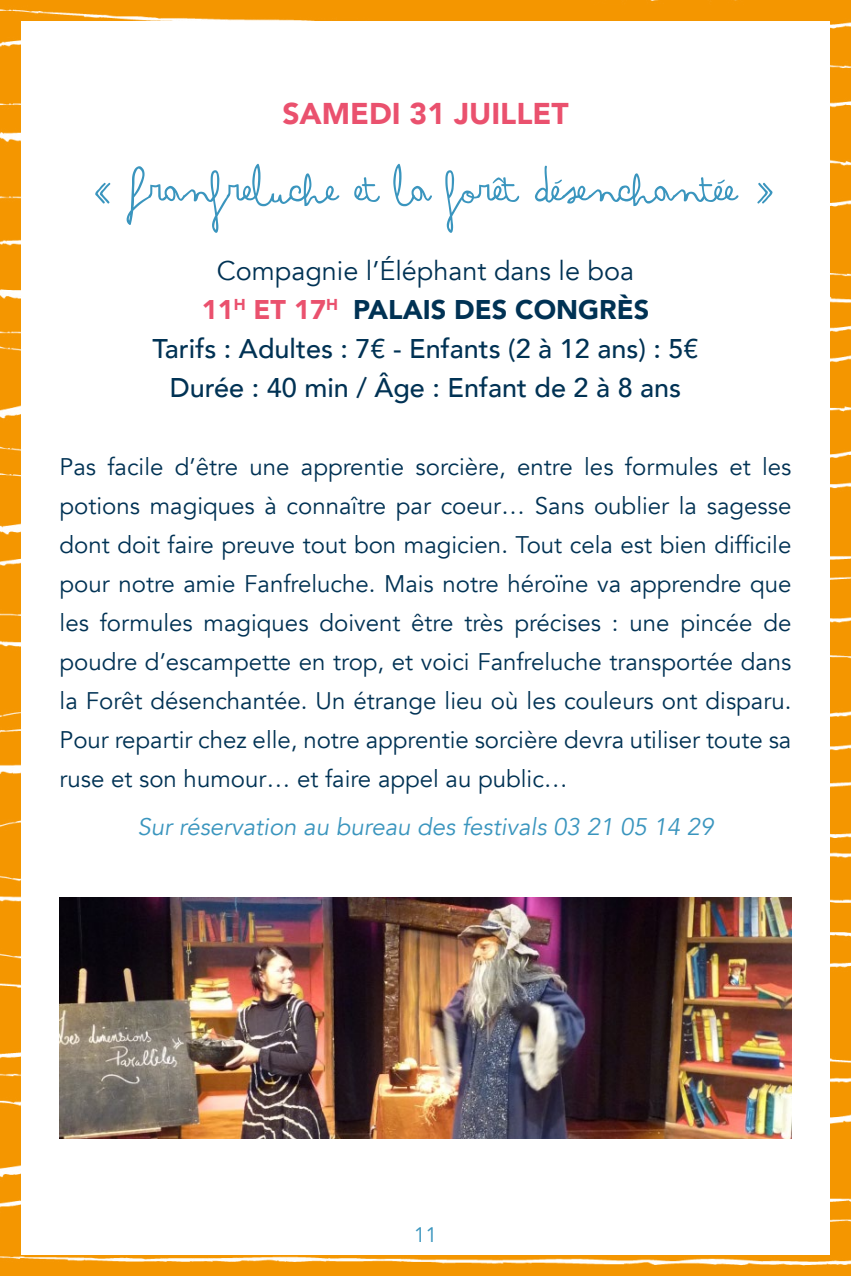
<style>
.page{position:relative;width:851px;height:1276px;background:#fff}
.page>*{position:absolute;margin:0;border:0;box-sizing:border-box;transform-origin:0 0}
.t1{font:66px "Arsenale White";color:#3a95be}
.t2{font:900 30px "Avenir";color:#ea516e}
.t3{font:500 27px/39px "Avenir";color:#003254;text-align:center}
.t4{font:24px/39px "Avenir";color:#003254;text-align:justify}
.t5{font:italic 24px "Avenir";color:#3a95be}
.t6{font:21px "Avenir";color:#3a95be}
.s1{font-weight:400}
.s2{font-weight:900;color:#ea516e}
.s3{font-weight:900}
</style>
<div class="page">
<img style="left:0;top:0;width:850px;height:1276px">
<div style="left:21px;top:21px;width:808px;height:1233px;background:#fff"></div>
<img style="left:60px;top:897px;width:731px;height:241px">
<p class="t2" style="left:282px;top:88px;width:288px">SAMEDI 31 JUILLET</p>
<h1 class="t1" style="left:93px;top:141px;width:684px">« Franfreluche et la forêt désenchantée »</h1>
<p class="t3" style="left:152px;top:250px;width:547px"><span class="s1">Compagnie l’Éléphant dans le boa<br></span><span class="s2">11</span><sup>H</sup> <span class="s2">ET 17</span><sup>H</sup> <span class="s3">PALAIS DES CONGRÈS<br></span>Tarifs : Adultes : 7€ - Enfants (2 à 12 ans) : 5€ Durée : 40 min / Âge : Enfant de 2 à 8 ans</p>
<p class="t4" style="left:60px;top:448px;width:733px">Pas facile d’être une apprentie sorcière, entre les formules et les potions magiques à connaître par coeur… Sans oublier la sagesse dont doit faire preuve tout bon magicien. Tout cela est bien difficile pour notre amie Fanfreluche. Mais notre héroïne va apprendre que les formules magiques doivent être très précises : une pincée de poudre d’escampette en trop, et voici Fanfreluche transportée dans la Forêt désenchantée. Un étrange lieu où les couleurs ont disparu.<br>Pour repartir chez elle, notre apprentie sorcière devra utiliser toute sa ruse et son humour… et faire appel au public…</p>
<p class="t5" style="left:137px;top:812px;width:577px">Sur réservation au bureau des festivals 03 21 05 14 29</p>
<p class="t6" style="left:414px;top:1222px;width:25px">11</p>
</div>
